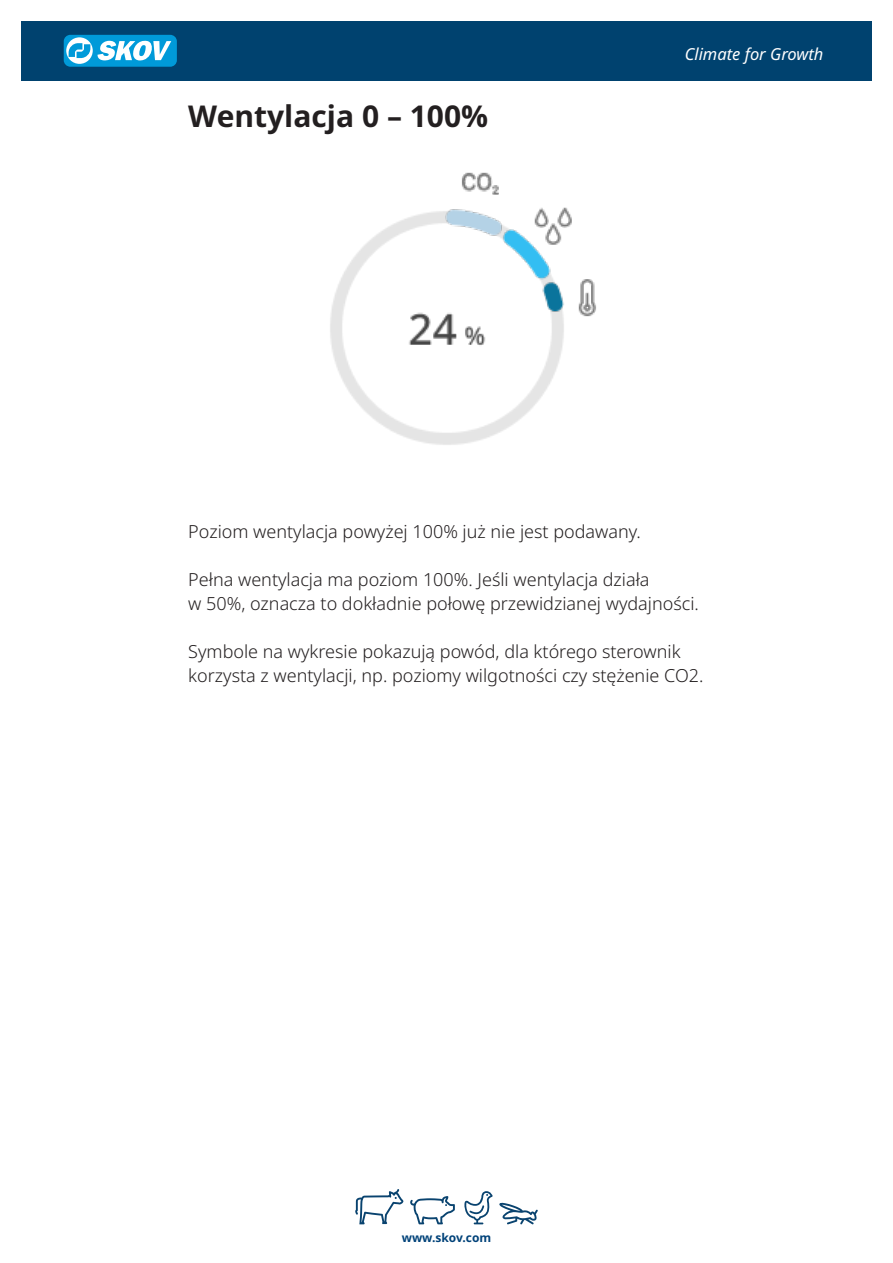
<style>
.page{position:relative;width:893px;height:1263px;background:#fff}
.page>*{position:absolute;margin:0;border:0;box-sizing:border-box;transform-origin:0 0}
.H2_Bold{font:700 30px "Noto Sans";color:#231f20}
.Brød{font:300 18px/24px "Noto Sans";color:#231f20}
.t1{font:italic 16.5px "Noto Sans";color:#fff}
.t2{font:700 12px "Noto Sans";color:#004279}
</style>
<div class="page">
<div style="left:21px;top:21px;width:851px;height:59px;background:#00426f"></div>
<div style="left:64px;top:35px;width:113px;height:32px;background:#009ad9;border-radius:7px"></div>
<svg style="left:66px;top:37px;width:27px;height:27px"></svg>
<svg style="left:98px;top:40px;width:73px;height:21px"></svg>
<svg style="left:69px;top:43px;width:21px;height:15px"></svg>
<svg style="left:355px;top:1189px;width:48px;height:35px"></svg>
<svg style="left:410px;top:1196px;width:45px;height:28px"></svg>
<svg style="left:464px;top:1191px;width:29px;height:33px"></svg>
<svg style="left:499px;top:1202px;width:39px;height:22px"></svg>
<img style="left:330px;top:172px;width:266px;height:273px">
<p class="H2_Bold" style="left:188px;top:95px;width:301px">Wentylacja 0 – 100%</p>
<p class="t1" style="left:685px;top:42px;width:140px">Climate for Growth</p>
<p class="Brød" style="left:188px;top:520px;width:454px">Poziom wentylacja powyżej 100% już nie jest podawany.</p>
<p class="Brød" style="left:188px;top:568px;width:512px">Pełna wentylacja ma poziom 100%. Jeśli wentylacja działa<br>w 50%, oznacza to dokładnie połowę przewidzianej wydajności.</p>
<p class="Brød" style="left:188px;top:640px;width:517px">Symbole na wykresie pokazują powód, dla którego sterownik korzysta z wentylacji, np. poziomy wilgotności czy stężenie CO2.</p>
<p class="t2" style="left:402px;top:1229px;width:91px">www.skov.com</p>
</div>
